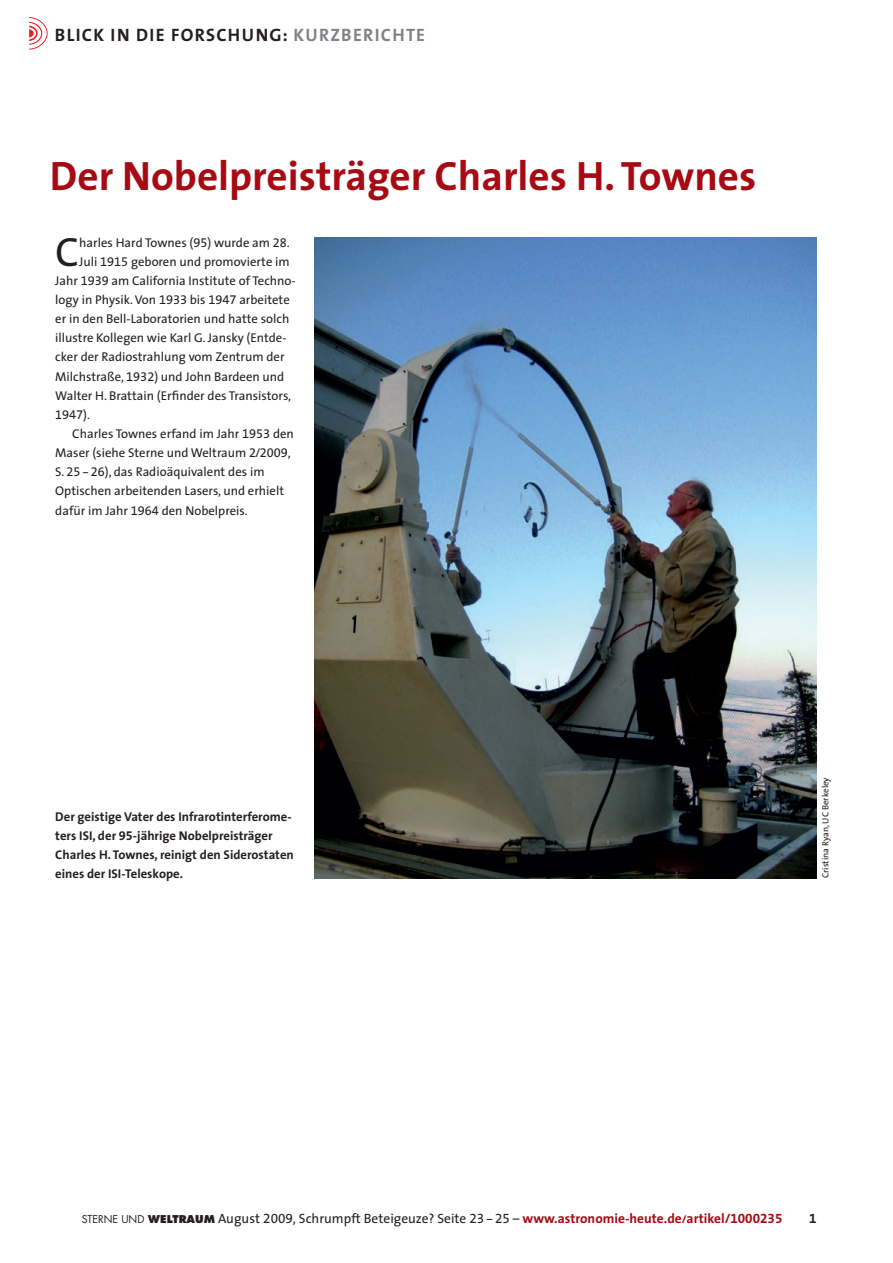
<style>
.page{position:relative;width:893px;height:1263px;background:#fff}
.page>*{position:absolute;margin:0;border:0;box-sizing:border-box;transform-origin:0 0}
._02_01_Überschrift_K{font:700 41.25px "The Sans";color:#a70a12}
._02_02_Grundtext_Kas{font:41.1px "The Sans";color:#231f20}
.t1{font:700 18px "The Sans";letter-spacing:.07em;color:#231f20}
.t2{font:13.5px "The Sans";color:#231f20}
.t3{font:13.5px "The Sans Bold Expert";color:#231f20}
._02_02_Grundtext_Kas-2{font:12.75px/19.2px "The Sans";color:#231f20}
._01_11_Legende{font:700 12.75px/19.2px "The Sans";color:#231f20}
._02_02_Grundtext_Kas-3{font:12.75px "The Sans Expert";color:#231f20}
._04_03_Bildnachweis{font:9px "The Sans";color:#231f20}
.s1{color:#808285}
.s2{font-family:"The Sans Expert"}
.s3{font-family:"The Sans"}
.s4{font-family:"The Sans Bold Expert";font-weight:400}
.s5{font-family:"Futura";font-size:10.5px}
.s6{font-family:"Futura";font-weight:800;font-size:10.5px}
.s7{font-weight:700;color:#a70a12}
.s8{font-weight:700;font-size:11.25px;color:#a70a12}
.s9{font-family:"The Sans Bold Expert";color:#a70a12}
</style>
<div class="page">
<svg style="left:29px;top:17px;width:19px;height:33px"></svg>
<img style="left:315px;top:237px;width:501px;height:641px">
<p class="t1" style="left:55px;top:24px;width:372px">Blick in die Forschung: <span class="s1">Kurzberichte</span></p>
<p class="_02_01_Überschrift_K" style="left:50px;top:149px;width:708px">Der Nobelpreisträger Charles H. Townes</p>
<p class="_02_02_Grundtext_Kas" style="left:55px;top:225px;width:25px">C</p>
<p class="_02_02_Grundtext_Kas-2" style="left:79px;top:233px;width:212px">harles Hard Townes (<span class="s2">95</span>) wurde am <span class="s2">28</span>.</p>
<p class="_02_02_Grundtext_Kas-2" style="left:79px;top:252px;width:212px">Juli <span class="s2">1915</span> geboren und promovierte im</p>
<p class="_02_02_Grundtext_Kas-2" style="left:55px;top:271px;width:242px">Jahr <span class="s2">1939</span> am California Institute of Techno-</p>
<p class="_02_02_Grundtext_Kas-2" style="left:55px;top:290px;width:236px">logy in Physik. Von <span class="s2">1933</span> bis <span class="s2">1947</span> arbeitete</p>
<p class="_02_02_Grundtext_Kas-2" style="left:55px;top:309px;width:236px">er in den Bell-Laboratorien und hatte solch</p>
<p class="_02_02_Grundtext_Kas-2" style="left:55px;top:328px;width:233px">illustre Kollegen wie Karl G. Jansky (Entde-</p>
<p class="_02_02_Grundtext_Kas-2" style="left:55px;top:348px;width:231px">cker der Radiostrahlung vom Zentrum der</p>
<p class="_02_02_Grundtext_Kas-2" style="left:55px;top:367px;width:231px">Milchstraße, <span class="s2">1932</span>) und John Bardeen und</p>
<p class="_02_02_Grundtext_Kas-2" style="left:55px;top:386px;width:237px">Walter H. Brattain (Erfinder des Transistors,</p>
<p class="_02_02_Grundtext_Kas-3" style="left:55px;top:406px;width:36px">1947<span class="s3">).</span></p>
<p class="_02_02_Grundtext_Kas-2" style="left:55px;top:424px;width:240px;text-indent:17px">Charles Townes erfand im Jahr <span class="s2">1953</span> den Maser (siehe Sterne und Weltraum <span class="s2">2/2009</span>, S. <span class="s2">25-26</span>), das Radioäquivalent des im Optischen arbeitenden Lasers, und erhielt dafür im Jahr <span class="s2">1964</span> den Nobelpreis.</p>
<p class="_01_11_Legende" style="left:55px;top:807px;width:240px">Der geistige Vater des Infrarotinterferome&shy;ters ISI, der <span class="s4">95</span>-jährige Nobelpreisträger Charles H. Townes, reinigt den Siderostaten eines der ISI-Teleskope.</p>
<p class="_04_03_Bildnachweis" style="left:819px;top:878px;width:102px;rotate:-90deg">Cristina Ryan, UC Berkeley</p>
<p class="t2" style="left:82px;top:1210px;width:702px"><span class="s5">STERNE UND</span> <span class="s6">WELTRAUM</span> August <span class="s2">2009,</span> Schrumpft Beteigeuze? Seite <span class="s2">23-25</span> – <span class="s7">www.astronomie-heute.de</span><span class="s8">/</span><span class="s7">artikel/</span><span class="s9">1000235</span></p>
<p class="t3" style="left:809px;top:1210px;width:9px">1</p>
</div>
